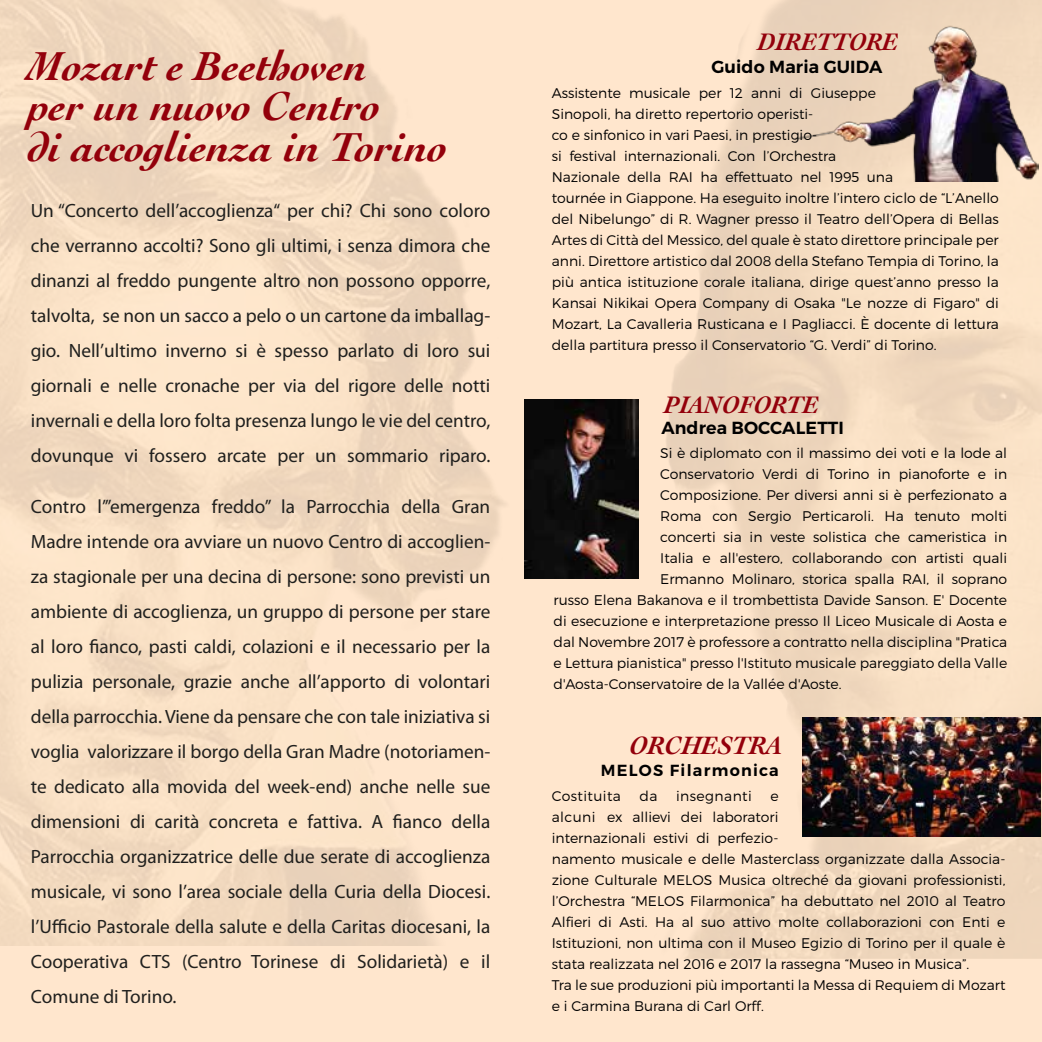
<style>
.page{position:relative;width:1042px;height:1042px;background:#fff}
.page>*{position:absolute;margin:0;border:0;box-sizing:border-box;transform-origin:0 0}
.t1{font:italic 700 42.35px/40.2px "Cochin";color:#93000b}
.t2{font:italic 700 26.25px "Cochin";letter-spacing:-.005em;color:#93000b}
.t3{font:italic 700 25.03px "Cochin";letter-spacing:-.005em;color:#93000b}
.t4{font:19.25px/35px "Myriad Pro";color:#20201e;text-align:justify}
.t5{font:600 17.5px "Montserrat";letter-spacing:.005em;color:#000}
.t6{font:600 16.1px "Montserrat";letter-spacing:.08em;color:#000}
.t7{font:300 14px/21px "Montserrat";color:#000}
.t8{font:300 14px "Montserrat";letter-spacing:.03em;color:#000}
</style>
<div class="page">
<div style="left:0;top:0;width:1042px;height:1042px;background:linear-gradient(to bottom,#f3dbc1,#fbe2c8)"></div>
<img style="left:233px;top:0;width:809px;height:959px">
<img style="left:791px;top:23px;width:247px;height:159px">
<img style="left:802px;top:717px;width:238px;height:119px">
<img style="left:524px;top:399px;width:114px;height:179px">
<h1 class="t1" style="left:28px;top:44px;width:420px">Mozart e Beethoven<br>per un nuovo Centro<br>di accoglienza in Torino</h1>
<p class="t4" style="left:31px;top:193px;width:461px">Un “Concerto dell’accoglienza“ per chi? Chi sono coloro che verranno accolti? Sono gli ultimi, i senza dimora che dinanzi al freddo pungente altro non possono opporre, talvolta, se non un sacco a pelo o un cartone da imballag&shy;gio. Nell’ultimo inverno si è spesso parlato di loro sui giornali e nelle cronache per via del rigore delle notti invernali e della loro folta presenza lungo le vie del centro, dovunque vi fossero arcate per un sommario riparo.</p>
<p class="t4" style="left:31px;top:489px;width:461px">Contro l’”emergenza freddo” la Parrocchia della Gran Madre intende ora avviare un nuovo Centro di accoglien&shy;za stagionale per una decina di persone: sono previsti un ambiente di accoglienza, un gruppo di persone per stare al loro fianco, pasti caldi, colazioni e il necessario per la pulizia personale, grazie anche all’apporto di volontari della parrocchia. Viene da pensare che con tale iniziativa si voglia valorizzare il borgo della Gran Madre (notoriamen&shy;te dedicato alla movida del week-end) anche nelle sue dimensioni di carità concreta e fattiva. A fianco della Parrocchia organizzatrice delle due serate di accoglienza musicale, vi sono l’area sociale della Curia della Diocesi. l’Ufficio Pastorale della salute e della Caritas diocesani, la Cooperativa CTS (Centro Torinese di Solidarietà) e il Comune di Torino.</p>
<h3 class="t3" style="left:758px;top:25px;width:142px">DIRETTORE</h3>
<p class="t7" style="left:552px;top:82px;width:449px">Assistente musicale per 12 anni di Giuseppe<br>Sinopoli, ha diretto repertorio operisti-<br>co e sinfonico in vari Paesi, in prestigio-<br>si festival internazionali. Con l’Orchestra<br>Nazionale della RAI ha effettuato nel 1995 una<br>tournée in Giappone. Ha eseguito inoltre l’intero ciclo de “L’Anello del Nibelungo” di R. Wagner presso il Teatro dell’Opera di Bellas Artes di Città del Messico, del quale è stato direttore principale per anni. Direttore artistico dal 2008 della Stefano Tempia di Torino, la più antica istituzione corale italiana, dirige quest’anno presso la Kansai Nikikai Opera Company di Osaka "Le nozze di Figaro" di Mozart, La Cavalleria Rusticana e I Pagliacci. È docente di lettura della partitura presso il Conservatorio “G. Verdi” di Torino.</p>
<p class="t5" style="left:711px;top:56px;width:172px">Guido Maria GUIDA</p>
<h3 class="t3" style="left:664px;top:388px;width:156px">PIANOFORTE</h3>
<p class="t5" style="left:661px;top:417px;width:184px">Andrea BOCCALETTI</p>
<p class="t7" style="left:660px;top:442px;width:348px">Si è diplomato con il massimo dei voti e la lode al</p>
<p class="t7" style="left:660px;top:463px;width:348px">Conservatorio Verdi di Torino in pianoforte e in</p>
<p class="t7" style="left:660px;top:484px;width:348px">Composizione. Per diversi anni si è perfezionato a</p>
<p class="t7" style="left:660px;top:505px;width:348px">Roma con Sergio Perticaroli. Ha tenuto molti</p>
<p class="t7" style="left:660px;top:526px;width:348px">concerti sia in veste solistica che cameristica in</p>
<p class="t7" style="left:660px;top:547px;width:348px">Italia e all'estero, collaborando con artisti quali</p>
<p class="t7" style="left:660px;top:568px;width:348px">Ermanno Molinaro, storica spalla RAI, il soprano</p>
<p class="t7" style="left:553px;top:589px;width:455px">russo Elena Bakanova e il trombettista Davide Sanson. E' Docente</p>
<p class="t7" style="left:553px;top:610px;width:455px">di esecuzione e interpretazione presso Il Liceo Musicale di Aosta e</p>
<p class="t7" style="left:553px;top:631px;width:455px">dal Novembre 2017 è professore a contratto nella disciplina "Pratica</p>
<p class="t7" style="left:553px;top:652px;width:455px">e Lettura pianistica" presso l'Istituto musicale pareggiato della Valle</p>
<p class="t7" style="left:553px;top:673px;width:289px">d'Aosta-Conservatoire de la Vallée d'Aoste.</p>
<h2 class="t2" style="left:630px;top:727px;width:154px">ORCHESTRA</h2>
<p class="t6" style="left:601px;top:760px;width:179px">MELOS Filarmonica</p>
<p class="t8" style="left:552px;top:787px;width:71px">Costituita</p>
<p class="t7" style="left:639px;top:785px;width:19px">da</p>
<p class="t8" style="left:676px;top:787px;width:77px">insegnanti</p>
<p class="t7" style="left:552px;top:785px;width:455px;text-indent:219px">e<br>alcuni ex allievi dei laboratori<br>internazionali estivi di perfezio-<br>namento musicale e delle Masterclass organizzate dalla Associa&shy;zione Culturale MELOS Musica oltreché da giovani professionisti, l’Orchestra “MELOS Filarmonica” ha debuttato nel 2010 al Teatro Alfieri di Asti. Ha al suo attivo molte collaborazioni con Enti e Istituzioni, non ultima con il Museo Egizio di Torino per il quale è stata realizzata nel 2016 e 2017 la rassegna “Museo in Musica”.<br>Tra le sue produzioni più importanti la Messa di Requiem di Mozart e i Carmina Burana di Carl Orff.</p>
</div>
